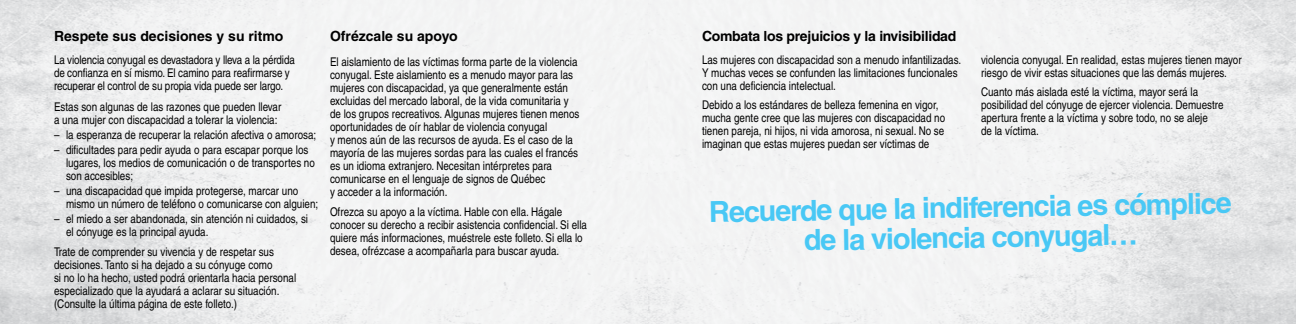
<style>
.page{position:relative;width:1296px;height:324px;background:#fff}
.page>*{position:absolute;margin:0;border:0;box-sizing:border-box;transform-origin:0 0}
.t1{font:700 29px/30px "Helvetica";color:#49c8f5;text-align:center}
.t2{font:700 14px "Helvetica";color:#000}
.t3{font:700 14px "Helvetica";letter-spacing:-.02em;color:#000}
.t4{font:condensed 12px/13px "Helvetica";color:#000}
</style>
<div class="page">
<img style="left:0;top:0;width:1296px;height:324px">
<p class="t2" style="left:54px;top:27px;width:231px">Respete sus decisiones y su ritmo</p>
<p class="t4" style="left:54px;top:54px;width:242px">La violencia conyugal es devastadora y lleva a la pérdida de confianza en sí mismo. El camino para reafirmarse y recuperar el control de su propia vida puede ser largo.</p>
<p class="t4" style="left:54px;top:100px;width:229px">Estas son algunas de las razones que pueden llevar a una mujer con discapacidad a tolerar la violencia:</p>
<p class="t4" style="left:54px;top:128px;width:264px">– la esperanza de recuperar la relación afectiva o amorosa;</p>
<p class="t4" style="left:66px;top:143px;width:250px;text-indent:-12px">– dificultades para pedir ayuda o para escapar porque los lugares, los medios de comunicación o de transportes no son accesibles;</p>
<p class="t4" style="left:66px;top:184px;width:254px;text-indent:-12px">– una discapacidad que impida protegerse, marcar uno mismo un número de teléfono o comunicarse con alguien;</p>
<p class="t4" style="left:66px;top:212px;width:244px;text-indent:-12px">– el miedo a ser abandonada, sin atención ni cuidados, si el cónyuge es la principal ayuda.</p>
<p class="t4" style="left:54px;top:246px;width:244px">Trate de comprender su vivencia y de respetar sus decisiones. Tanto si ha dejado a su cónyuge como<br>si no lo ha hecho, usted podrá orientarla hacia personal especializado que la ayudará a aclarar su situación. (Consulte la última página de este folleto.)</p>
<p class="t2" style="left:330px;top:27px;width:129px">Ofrézcale su apoyo</p>
<p class="t4" style="left:330px;top:55px;width:251px">El aislamiento de las víctimas forma parte de la violencia conyugal. Este aislamiento es a menudo mayor para las mujeres con discapacidad, ya que generalmente están excluidas del mercado laboral, de la vida comunitaria y de los grupos recreativos. Algunas mujeres tienen menos oportunidades de oír hablar de violencia conyugal<br>y menos aún de las recursos de ayuda. Es el caso de la mayoría de las mujeres sordas para las cuales el francés es un idioma extranjero. Necesitan intérpretes para comunicarse en el lenguaje de signos de Québec<br>y acceder a la información.</p>
<p class="t4" style="left:330px;top:206px;width:259px">Ofrezca su apoyo a la víctima. Hable con ella. Hágale conocer su derecho a recibir asistencia confidencial. Si ella quiere más informaciones, muéstrele este folleto. Si ella lo desea, ofrézcase a acompañarla para buscar ayuda.</p>
<p class="t3" style="left:702px;top:27px;width:256px">Combata los prejuicios y la invisibilidad</p>
<p class="t4" style="left:702px;top:54px;width:261px">Las mujeres con discapacidad son a menudo infantilizadas.<br>Y muchas veces se confunden las limitaciones funcionales con una deficiencia intelectual.</p>
<p class="t4" style="left:702px;top:99px;width:245px">Debido a los estándares de belleza femenina en vigor, mucha gente cree que las mujeres con discapacidad no tienen pareja, ni hijos, ni vida amorosa, ni sexual. No se imaginan que estas mujeres puedan ser víctimas de</p>
<p class="t4" style="left:981px;top:54px;width:262px">violencia conyugal. En realidad, estas mujeres tienen mayor riesgo de vivir estas situaciones que las demás mujeres.</p>
<p class="t4" style="left:981px;top:86px;width:244px">Cuanto más aislada esté la víctima, mayor será la posibilidad del cónyuge de ejercer violencia. Demuestre apertura frente a la víctima y sobre todo, no se aleje<br>de la víctima.</p>
<h1 class="t1" style="left:709px;top:197px;width:524px;rotate:-1deg">Recuerde que la indiferencia es cómplice de la violencia conyugal…</h1>
</div>
